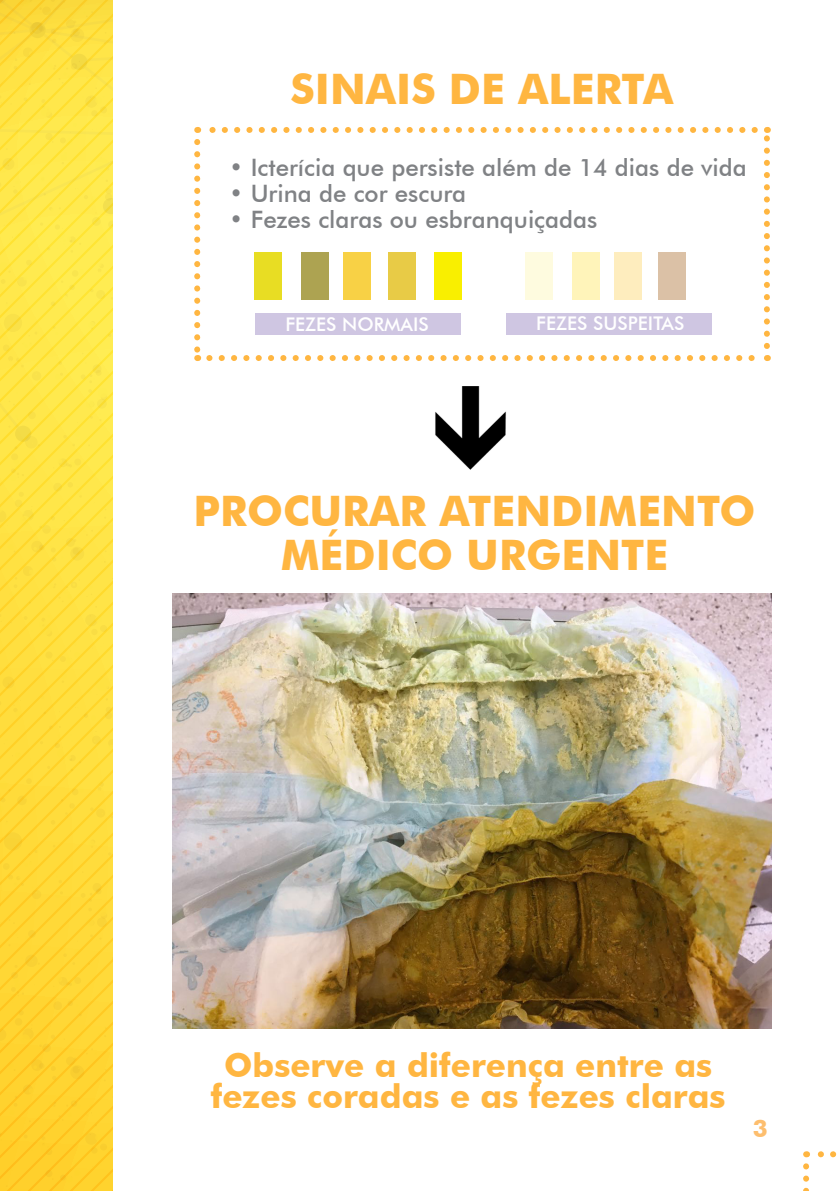
<style>
.page{position:relative;width:840px;height:1191px;background:#fff}
.page>*{position:absolute;margin:0;border:0;box-sizing:border-box;transform-origin:0 0}
.t1{font:700 42px "Futura BT";color:#ffb641}
.t2{font:700 33px/30.8px "Futura BT";color:#ffb641;text-align:center}
.t3{font:500 24px "Futura BT";color:#808285}
.t4{font:700 24px "Futura BT";color:#fdbe6e}
.t5{font:500 18.8px "Futura BT";color:#fff}
</style>
<div class="page">
<svg style="left:0;top:226px;width:112px;height:965px;background:#fedc3c"></svg>
<svg style="left:0;top:375px;width:31px;height:67px;background:#fde345"></svg>
<svg style="left:0;top:0;width:112px;height:226px;background:#fde345"></svg>
<svg style="left:209px;top:355px;width:546px;height:6px"></svg>
<svg style="left:194px;top:142px;width:6px;height:219px"></svg>
<svg style="left:763px;top:127px;width:6px;height:219px"></svg>
<svg style="left:197px;top:127px;width:557px;height:6px"></svg>
<img style="left:435px;top:387px;width:71px;height:83px">
<div style="left:254px;top:252px;width:28px;height:48px;background:#e8dd23"></div>
<div style="left:524px;top:252px;width:28px;height:48px;background:#fefbdf"></div>
<div style="left:301px;top:252px;width:28px;height:48px;background:#ada351"></div>
<div style="left:571px;top:252px;width:28px;height:48px;background:#fff4ba"></div>
<div style="left:343px;top:252px;width:28px;height:48px;background:#f8d145"></div>
<div style="left:613px;top:252px;width:28px;height:48px;background:#feedbe"></div>
<div style="left:388px;top:252px;width:27px;height:48px;background:#e8cb46"></div>
<div style="left:658px;top:252px;width:28px;height:48px;background:#dbc1a6"></div>
<div style="left:433px;top:252px;width:28px;height:48px;background:#f9ef00"></div>
<div style="left:255px;top:313px;width:205px;height:22px;background:#cfc6e2"></div>
<div style="left:506px;top:313px;width:205px;height:21px;background:#cfc6e2"></div>
<img style="left:172px;top:593px;width:599px;height:435px">
<svg style="left:803px;top:1166px;width:5px;height:25px"></svg>
<svg style="left:805px;top:1151px;width:32px;height:6px"></svg>
<p class="t1" style="left:290px;top:63px;width:384px">SINAIS DE ALERTA</p>
<p class="t3" style="left:229px;top:153px;width:519px">• Icterícia que persiste além de 14 dias de vida</p>
<p class="t3" style="left:229px;top:179px;width:238px">• Urina de cor escura</p>
<p class="t3" style="left:229px;top:205px;width:369px">• Fezes claras ou esbranquiçadas</p>
<p class="t5" style="left:285px;top:313px;width:145px">FEZES NORMAIS</p>
<p class="t5" style="left:536px;top:312px;width:149px">FEZES SUSPEITAS</p>
<p class="t1" style="left:193px;top:486px;width:563px">PROCURAR ATENDIMENTO</p>
<p class="t1" style="left:280px;top:530px;width:389px">MÉDICO URGENTE</p>
<p class="t2" style="left:211px;top:1049px;width:516px">Observe a diferença entre as fezes coradas e as fezes claras</p>
<p class="t4" style="left:752px;top:1114px;width:16px">3</p>
</div>
